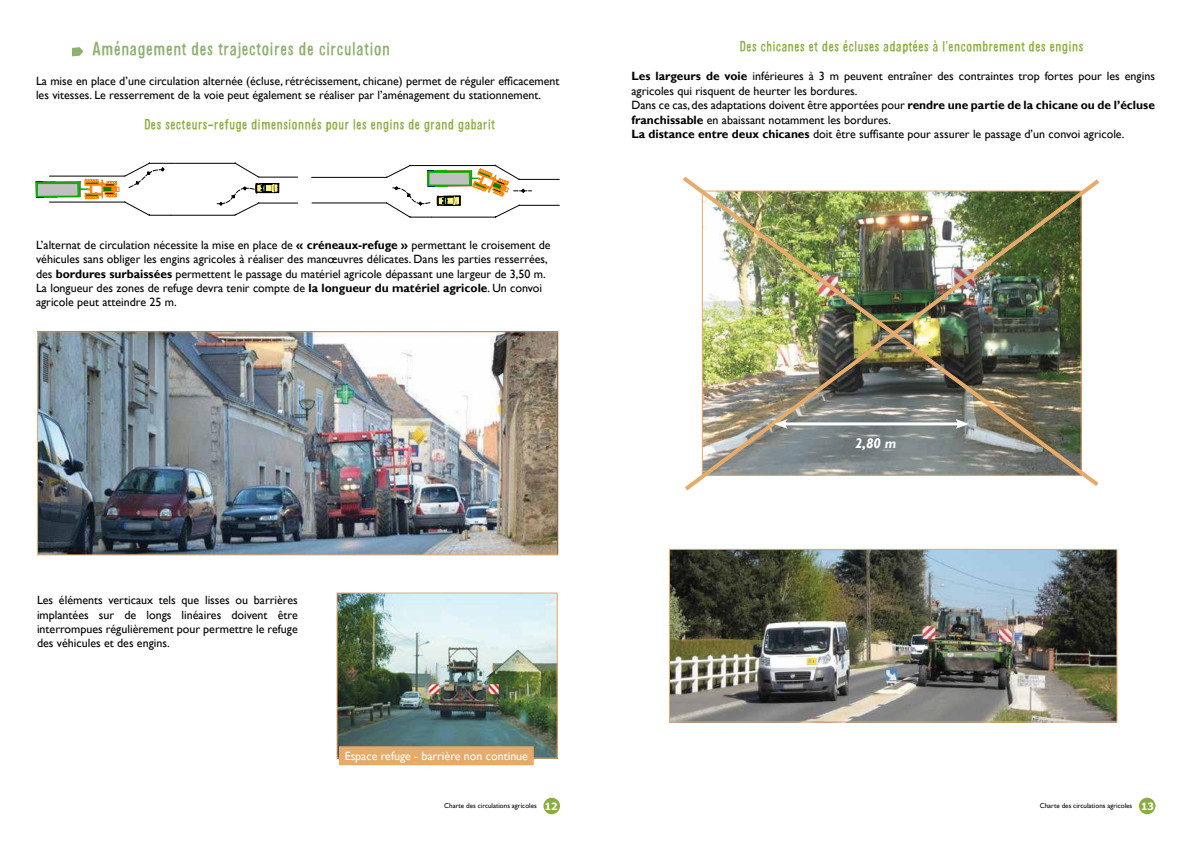
<style>
.page{position:relative;width:1191px;height:842px;background:#fff}
.page>*{position:absolute;margin:0;border:0;box-sizing:border-box;transform-origin:0 0}
.t1{font:18px "Alsina Ultrajada";color:#8eb070}
.t2{font:14px "Alsina Ultrajada";color:#8bad3f}
.t3{font:italic 700 14px "Gill Sans";color:#fff}
.t4{font:12px/14.4px "Gill Sans";color:#000}
.t5{font:12px "Gill Sans";color:#fff}
.t6{font:7px "Gill Sans";color:#000}
.s1{font-weight:700}
.s2{font-family:"Tahoma";font-weight:700;font-size:10px;color:#fff}
</style>
<div class="page">
<div style="left:543px;top:798px;width:17px;height:16px;background:#8bad3f;border-radius:50%"></div>
<div style="left:1139px;top:798px;width:16px;height:16px;background:#8bad3f;border-radius:50%"></div>
<svg style="left:72px;top:47px;width:11px;height:9px"></svg>
<svg style="left:311px;top:165px;width:248px;height:53px"></svg>
<svg style="left:36px;top:163px;width:262px;height:53px"></svg>
<img style="left:39px;top:333px;width:517px;height:220px">
<div style="left:37px;top:331px;width:521px;height:224px;border:1px solid #e6ab6b"></div>
<img style="left:338px;top:594px;width:218px;height:163px">
<div style="left:336px;top:592px;width:222px;height:167px;border:1px solid #e6ab6b"></div>
<div style="left:339px;top:746px;width:195px;height:19px;background:#e6ab6b"></div>
<img style="left:671px;top:551px;width:444px;height:169px">
<div style="left:669px;top:549px;width:448px;height:173px;border:1px solid #e6ab6b"></div>
<img style="left:683px;top:176px;width:417px;height:315px">
<hr style="left:782px;top:422px;width:178px;height:3px;background:#fff">
<svg style="left:774px;top:419px;width:14px;height:10px"></svg>
<svg style="left:955px;top:419px;width:14px;height:10px"></svg>
<h1 class="t1" style="left:92px;top:36px;width:299px">Aménagement des trajectoires de circulation</h1>
<p class="t4" style="left:36px;top:74px;width:525px">La mise en place d’une circulation alternée (écluse, rétrécissement, chicane) permet de réguler efficacement les vitesses. Le resserrement de la voie peut également se réaliser par l’aménagement du stationnement.</p>
<p class="t2" style="left:36px;top:114px;width:30px">D</p>
<p class="t2" style="left:151px;top:114px;width:346px">es secteurs-refuge dimensionnés pour les engins de grand gabarit</p>
<p class="t4" style="left:36px;top:238px;width:516px">L’alternat de circulation nécessite la mise en place de <span class="s1">« créneaux-refuge »</span> permettant le croisement de véhicules sans obliger les engins agricoles à réaliser des manœuvres délicates. Dans les parties resserrées, des <span class="s1">bordures surbaissées</span> permettent le passage du matériel agricole dépassant une largeur de 3,50 m.<br>La longueur des zones de refuge devra tenir compte de <span class="s1">la longueur du matériel agricole</span>. Un convoi agricole peut atteindre 25 m.</p>
<p class="t4" style="left:37px;top:593px;width:262px;text-align:justify">Les éléments verticaux tels que lisses ou barrières implantées sur de longs linéaires doivent être interrompues régulièrement pour permettre le refuge des véhicules et des engins.</p>
<p class="t5" style="left:345px;top:749px;width:185px">Espace refuge - barrière non continue</p>
<p class="t2" style="left:631px;top:36px;width:30px">D</p>
<p class="t2" style="left:746px;top:36px;width:339px">es chicanes et des écluses adaptées à l'encombrement des engins</p>
<p class="t4" style="left:631px;top:69px;width:525px"><span class="s1">Les largeurs de voie</span> inférieures à 3 m peuvent entraîner des contraintes trop fortes pour les engins agricoles qui risquent de heurter les bordures.<br>Dans ce cas, des adaptations doivent être apportées pour <span class="s1">rendre une partie de la chicane ou de l’écluse franchissable</span> en abaissant notamment les bordures.<br><span class="s1">La distance entre deux chicanes</span> doit être suffisante pour assurer le passage d’un convoi agricole.</p>
<p class="t3" style="left:855px;top:435px;width:43px">2,80 m</p>
<p class="t6" style="left:444px;top:802px;width:115px">Charte des circulations agricoles <span class="s2">12</span></p>
<p class="t6" style="left:1039px;top:802px;width:116px">Charte des circulations agricoles <span class="s2">13</span></p>
</div>
